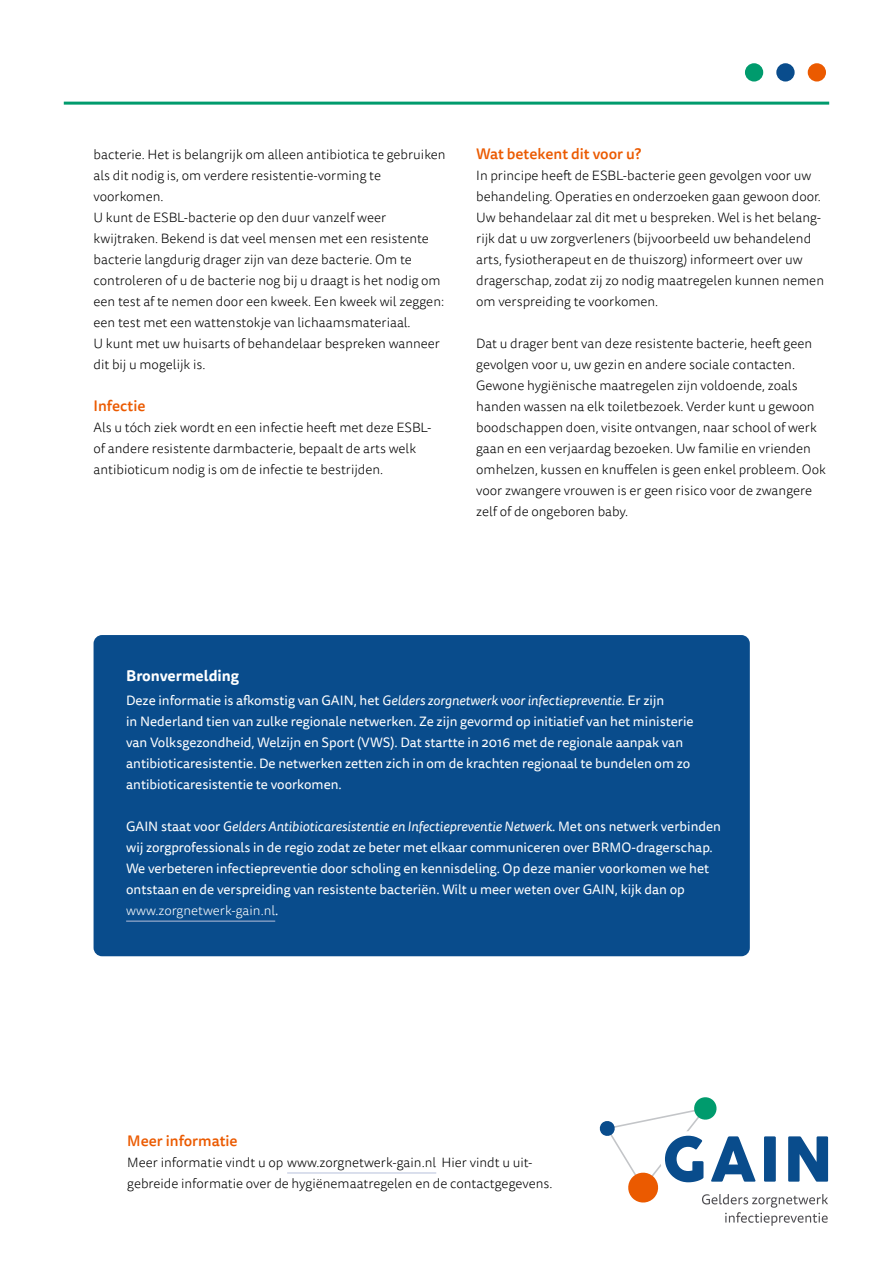
<style>
.page{position:relative;width:893px;height:1263px;background:#fff}
.page>*{position:absolute;margin:0;border:0;box-sizing:border-box;transform-origin:0 0}
.t1{font:500 15px "Tisa Sans Pro";color:#eb5a00}
.t2{font:700 15px "Tisa Sans Pro";color:#fff}
.t3{font:300 13.5px/21px "Tisa Sans Pro";color:#000}
.t4{font:13.5px/21px "Tisa Sans Pro";color:#fff}
.s1{font-style:italic}
.s2{font-weight:300}
</style>
<div class="page">
<hr style="left:64px;top:102px;width:765px;height:3px;background:#009b6d">
<div style="left:808px;top:63px;width:18px;height:19px;background:#eb5a00;border-radius:50%"></div>
<div style="left:776px;top:63px;width:19px;height:19px;background:#094c8c;border-radius:50%"></div>
<div style="left:745px;top:63px;width:18px;height:19px;background:#009b6d;border-radius:50%"></div>
<svg style="left:599px;top:1097px;width:229px;height:129px"></svg>
<div style="left:94px;top:635px;width:656px;height:321px;background:#094c8c;border-radius:9px"></div>
<hr style="left:126px;top:921px;width:149px;height:1px;background:#b6c0db">
<hr style="left:287px;top:1172px;width:149px;height:1px;background:#b6c0db">
<p class="t3" style="left:94px;top:144px;width:354px">bacterie. Het is belangrijk om alleen antibiotica te gebruiken als dit nodig is, om verdere resistentie-vorming te voorkomen.<br>U kunt de ESBL-bacterie op den duur vanzelf weer kwijtraken. Bekend is dat veel mensen met een resistente bacterie langdurig drager zijn van deze bacterie. Om te controleren of u de bacterie nog bij u draagt is het nodig om een test af te nemen door een kweek. Een kweek wil zeggen: een test met een wattenstokje van lichaamsmateriaal.<br>U kunt met uw huisarts of behandelaar bespreken wanneer dit bij u mogelijk is.</p>
<p class="t1" style="left:94px;top:395px;width:54px">Infectie</p>
<p class="t3" style="left:94px;top:417px;width:339px">Als u tóch ziek wordt en een infectie heeft met deze ESBL&shy;of andere resistente darmbacterie, bepaalt de arts welk antibioticum nodig is om de infectie te bestrijden.</p>
<p class="t1" style="left:476px;top:143px;width:166px">Wat betekent dit voor u?</p>
<p class="t3" style="left:476px;top:165px;width:349px">In principe heeft de ESBL-bacterie geen gevolgen voor uw behandeling. Operaties en onderzoeken gaan gewoon door.<br>Uw behandelaar zal dit met u bespreken. Wel is het belang&shy;rijk dat u uw zorgverleners (bijvoorbeeld uw behandelend arts, fysiotherapeut en de thuiszorg) informeert over uw dragerschap, zodat zij zo nodig maatregelen kunnen nemen om verspreiding te voorkomen.</p>
<p class="t3" style="left:476px;top:333px;width:351px">Dat u drager bent van deze resistente bacterie, heeft geen gevolgen voor u, uw gezin en andere sociale contacten.<br>Gewone hygiënische maatregelen zijn voldoende, zoals handen wassen na elk toiletbezoek. Verder kunt u gewoon boodschappen doen, visite ontvangen, naar school of werk gaan en een verjaardag bezoeken. Uw familie en vrienden omhelzen, kussen en knuffelen is geen enkel probleem. Ook voor zwangere vrouwen is er geen risico voor de zwangere zelf of de ongeboren baby.</p>
<p class="t2" style="left:126px;top:665px;width:115px">Bronvermelding</p>
<p class="t4" style="left:126px;top:690px;width:569px">Deze informatie is afkomstig van GAIN, het <span class="s1">Gelders zorgnetwerk voor infectiepreventie</span>. Er zijn<br>in Nederland tien van zulke regionale netwerken. Ze zijn gevormd op initiatief van het ministerie van Volksgezondheid, Welzijn en Sport (VWS). Dat startte in 2016 met de regionale aanpak van antibioticaresistentie. De netwerken zetten zich in om de krachten regionaal te bundelen om zo antibioticaresistentie te voorkomen.</p>
<p class="t4" style="left:126px;top:816px;width:596px">GAIN staat voor <span class="s1">Gelders Antibioticaresistentie en Infectiepreventie Netwerk</span>. Met ons netwerk verbinden wij zorgprofessionals in de regio zodat ze beter met elkaar communiceren over BRMO-dragerschap.<br>We verbeteren infectiepreventie door scholing en kennisdeling. Op deze manier voorkomen we het ontstaan en de verspreiding van resistente bacteriën. Wilt u meer weten over GAIN, kijk dan op <span class="s2">www.zorgnetwerk-gain.nl</span>.</p>
<p class="t1" style="left:127px;top:1130px;width:112px">Meer informatie</p>
<p class="t3" style="left:127px;top:1152px;width:427px">Meer informatie vindt u op www.zorgnetwerk-gain.nl Hier vindt u uit&shy;gebreide informatie over de hygiënemaatregelen en de contactgegevens.</p>
</div>
